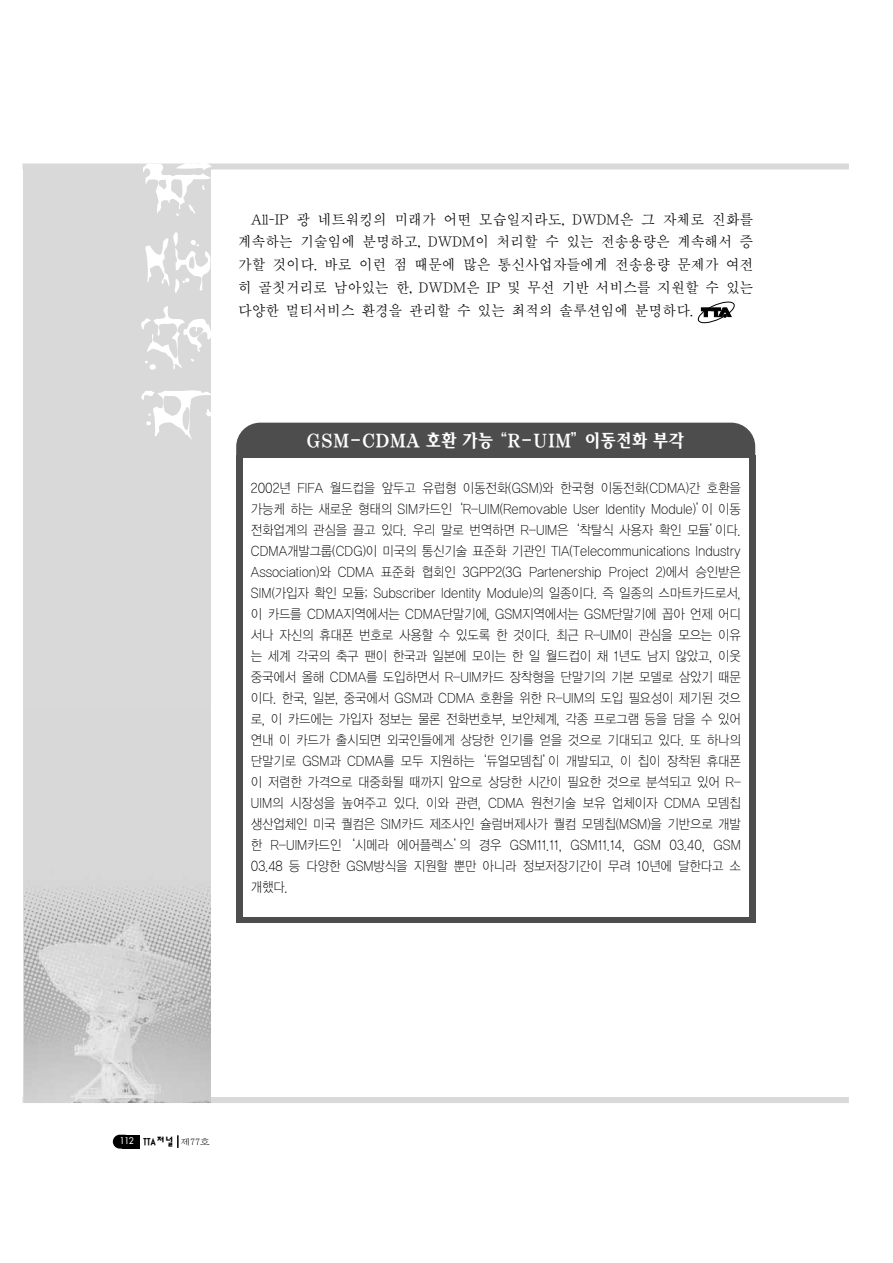
<style>
.page{position:relative;width:893px;height:1263px;background:#fff}
.page>*{position:absolute;margin:0;border:0;box-sizing:border-box;transform-origin:0 0}
.t1{font:75px "Gom L";color:#fff}
.t2{font:18px "Sol M";letter-spacing:-.08em;color:#fff;scale:.95 1}
.t3{font:15px/22.8px "J Csm";letter-spacing:-.035em;color:#000;text-align:justify;scale:.95 1}
.t4{font:13.5px/21px "YGO11";letter-spacing:-.07em;color:#000;text-align:justify;scale:.9 1}
.t5{font:11.25px "JCS Uam A";letter-spacing:-.025em;color:#000;scale:.95 1}
.s1{font-family:"J Ctg T"}
.s2{font-family:"Futura";font-size:9px;color:#fff}
.s3{font-family:"JC Nsm";font-size:10.5px}
</style>
<div class="page">
<div style="left:23px;top:168px;width:188px;height:935px;background:#d9d9d9"></div>
<div style="left:113px;top:1135px;width:19px;height:14px;background:#000;border-radius:7px"></div>
<div style="left:122px;top:1135px;width:17px;height:14px;background:#000"></div>
<svg style="left:177px;top:1135px;width:1px;height:13px"></svg>
<div style="left:22px;top:164px;width:826px;height:6px;background:#d9d9d9"></div>
<div style="left:22px;top:1097px;width:826px;height:6px;background:#d9d9d9"></div>
<img style="left:24px;top:886px;width:187px;height:217px">
<div style="left:236px;top:423px;width:519px;height:128px;background:#4d4d4d;border-radius:24px"></div>
<div style="left:236px;top:455px;width:519px;height:468px;background:#4d4d4d"></div>
<div style="left:243px;top:458px;width:505px;height:458px;background:#fff"></div>
<svg style="left:697px;top:301px;width:38px;height:23px"></svg>
<h1 class="t1" style="left:143px;top:449px;width:301px;rotate:-90deg">지상중계</h1>
<p class="t3" style="left:238px;top:209px;width:544px;text-indent:13px">All-IP 광 네트워킹의 미래가 어떤 모습일지라도, DWDM은 그 자체로 진화를 계속하는 기술임에 분명하고, DWDM이 처리할 수 있는 전송용량은 계속해서 증 가할 것이다. 바로 이런 점 때문에 많은 통신사업자들에게 전송용량 문제가 여전 히 골칫거리로 남아있는 한, DWDM은 IP 및 무선 기반 서비스를 지원할 수 있는 다양한 멀티서비스 환경을 관리할 수 있는 최적의 솔루션임에 분명하다.</p>
<h2 class="t2" style="left:305px;top:433px;width:401px">GSM-CDMA 호환 가능<span class="s1">“</span>R-UIM<span class="s1">”</span>이동전화 부각</h2>
<p class="t4" style="left:250px;top:478px;width:547px">2002년 FIFA 월드컵을 앞두고 유럽형 이동전화(GSM)와 한국형 이동전화(CDMA)간 호환을 가능케 하는 새로운 형태의 SIM카드인‘R-UIM(Removable User Identity Module)’이 이동 전화업계의 관심을 끌고 있다. 우리 말로 번역하면 R-UIM은‘착탈식 사용자 확인 모듈’이다.<br>CDMA개발그룹(CDG)이 미국의 통신기술 표준화 기관인 TIA(Telecommunications Industry Association)와 CDMA 표준화 협회인 3GPP2(3G Partenership Project 2)에서 승인받은 SIM(가입자 확인 모듈; Subscriber Identity Module)의 일종이다. 즉 일종의 스마트카드로서, 이 카드를 CDMA지역에서는 CDMA단말기에, GSM지역에서는 GSM단말기에 꼽아 언제 어디 서나 자신의 휴대폰 번호로 사용할 수 있도록 한 것이다. 최근 R-UIM이 관심을 모으는 이유 는 세계 각국의 축구 팬이 한국과 일본에 모이는 한 일 월드컵이 채 1년도 남지 않았고, 이웃 중국에서 올해 CDMA를 도입하면서 R-UIM카드 장착형을 단말기의 기본 모델로 삼았기 때문 이다. 한국, 일본, 중국에서 GSM과 CDMA 호환을 위한 R-UIM의 도입 필요성이 제기된 것으 로, 이 카드에는 가입자 정보는 물론 전화번호부, 보안체계, 각종 프로그램 등을 담을 수 있어 연내 이 카드가 출시되면 외국인들에게 상당한 인기를 얻을 것으로 기대되고 있다. 또 하나의 단말기로 GSM과 CDMA를 모두 지원하는‘듀얼모뎀칩’이 개발되고, 이 칩이 장착된 휴대폰 이 저렴한 가격으로 대중화될 때까지 앞으로 상당한 시간이 필요한 것으로 분석되고 있어 R-UIM의 시장성을 높여주고 있다. 이와 관련, CDMA 원천기술 보유 업체이자 CDMA 모뎀칩 생산업체인 미국 퀄컴은 SIM카드 제조사인 슐럼버제사가 퀄컴 모뎀칩(MSM)을 기반으로 개발 한 R-UIM카드인 ‘시메라 에어플렉스’의 경우 GSM11.11, GSM11.14, GSM 03.40, GSM 03.48 등 다양한 GSM방식을 지원할 뿐만 아니라 정보저장기간이 무려 10년에 달한다고 소 개했다.</p>
<p class="t5" style="left:120px;top:1137px;width:96px"><span class="s2">112</span> TTA저널 <span class="s3">제77호</span></p>
</div>
